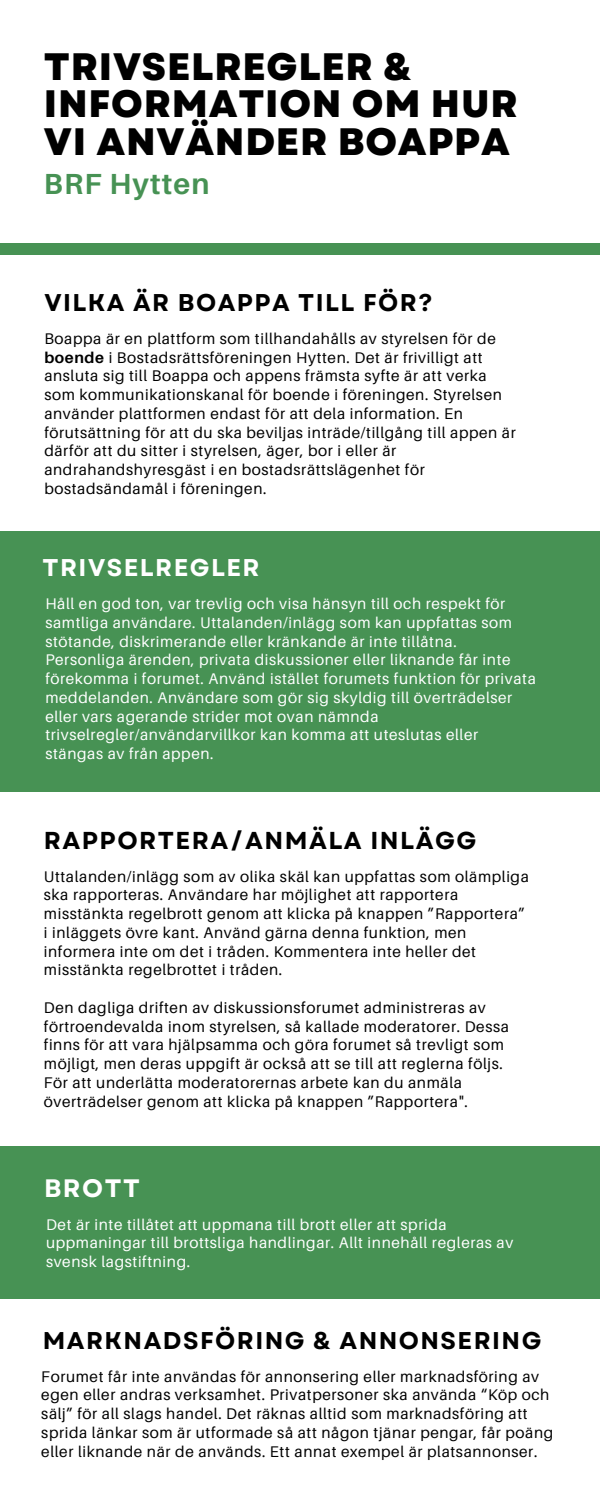
<style>
.page{position:relative;width:600px;height:1500px;background:#fff}
.page>*{position:absolute;margin:0;border:0;box-sizing:border-box;transform-origin:0 0}
.t1{font:800 38.2px/37.5px "Garet";letter-spacing:.02em;color:#000}
.t2{font:700 29.1px "Aileron";letter-spacing:.04em;color:#479254}
.t3{font:700 25.2px "Garet";letter-spacing:.06em;color:#fff}
.t4{font:700 24.4px "Garet";letter-spacing:.06em;color:#000}
.t5{font:700 24.2px "Garet";letter-spacing:.06em;color:#000}
.t6{font:700 24.2px "Garet";letter-spacing:.06em;color:#fff}
.t7{font:15.5px/18.8px "Aileron";letter-spacing:.04em;color:#000}
.t8{font:15.5px/18.8px "Aileron";letter-spacing:.04em;color:#fff}
.s1{font-weight:700}
</style>
<div class="page">
<div style="left:0;top:243px;width:600px;height:11px;background:#479254"></div>
<div style="left:0;top:531px;width:600px;height:261px;background:#479254"></div>
<div style="left:0;top:1146px;width:600px;height:153px;background:#479254"></div>
<p class="t1" style="left:44px;top:48px;width:475px">TRIVSELREGLER &amp;<br>INFORMATION OM HUR<br>VI ANVÄNDER BOAPPA</p>
<h3 class="t2" style="left:44px;top:166px;width:167px">BRF Hytten</h3>
<p class="t5" style="left:44px;top:285px;width:390px">VILKA ÄR BOAPPA TILL FÖR?</p>
<p class="t7" style="left:44px;top:329px;width:473px">Boappa är en plattform som tillhandahålls av styrelsen för de <span class="s1">boende</span> i Bostadsrättsföreningen Hytten. Det är frivilligt att ansluta sig till Boappa och appens främsta syfte är att verka som kommunikationskanal för boende i föreningen. Styrelsen använder plattformen endast för att dela information. En förutsättning för att du ska beviljas inträde/tillgång till appen är därför att du sitter i styrelsen, äger, bor i eller är andrahandshyresgäst i en bostadsrättslägenhet för bostadsändamål i föreningen.</p>
<h3 class="t6" style="left:43px;top:550px;width:219px">TRIVSELREGLER</h3>
<h1 class="t8" style="left:45px;top:594px;width:468px">Håll en god ton, var trevlig och visa hänsyn till och respekt för samtliga användare. Uttalanden/inlägg som kan uppfattas som stötande, diskrimerande eller kränkande är inte tillåtna.</h1>
<h2 class="t8" style="left:45px;top:650px;width:492px">Personliga ärenden, privata diskussioner eller liknande får inte förekomma i forumet. Använd istället forumets funktion för privata meddelanden. Användare som gör sig skyldig till överträdelser eller vars agerande strider mot ovan nämnda trivselregler/användarvillkor kan komma att uteslutas eller stängas av från appen.</h2>
<p class="t4" style="left:44px;top:823px;width:434px">RAPPORTERA/ANMÄLA INLÄGG</p>
<h3 class="t7" style="left:44px;top:866px;width:487px">Uttalanden/inlägg som av olika skäl kan uppfattas som olämpliga ska rapporteras. Användare har möjlighet att rapportera misstänkta regelbrott genom att klicka på knappen ”Rapportera” i inläggets övre kant. Använd gärna denna funktion, men informera inte om det i tråden. Kommentera inte heller det misstänkta regelbrottet i tråden.</h3>
<p class="t7" style="left:44px;top:998px;width:467px">Den dagliga driften av diskussionsforumet administreras av förtroendevalda inom styrelsen, så kallade moderatorer. Dessa finns för att vara hjälpsamma och göra forumet så trevligt som möjligt, men deras uppgift är också att se till att reglerna följs.<br>För att underlätta moderatorernas arbete kan du anmäla överträdelser genom att klicka på knappen ”Rapportera".</p>
<p class="t3" style="left:44px;top:1170px;width:97px">BROTT</p>
<h3 class="t8" style="left:46px;top:1214px;width:469px">Det är inte tillåtet att uppmana till brott eller att sprida uppmaningar till brottsliga handlingar. Allt innehåll regleras av svensk lagstiftning.</h3>
<p class="t5" style="left:43px;top:1323px;width:500px">MARKNADSFÖRING &amp; ANNONSERING</p>
<h3 class="t7" style="left:41px;top:1367px;width:514px">Forumet får inte användas för annonsering eller marknadsföring av egen eller andras verksamhet. Privatpersoner ska använda “Köp och sälj” för all slags handel. Det räknas alltid som marknadsföring att sprida länkar som är utformade så att någon tjänar pengar, får poäng eller liknande när de används. Ett annat exempel är platsannonser.</h3>
</div>
